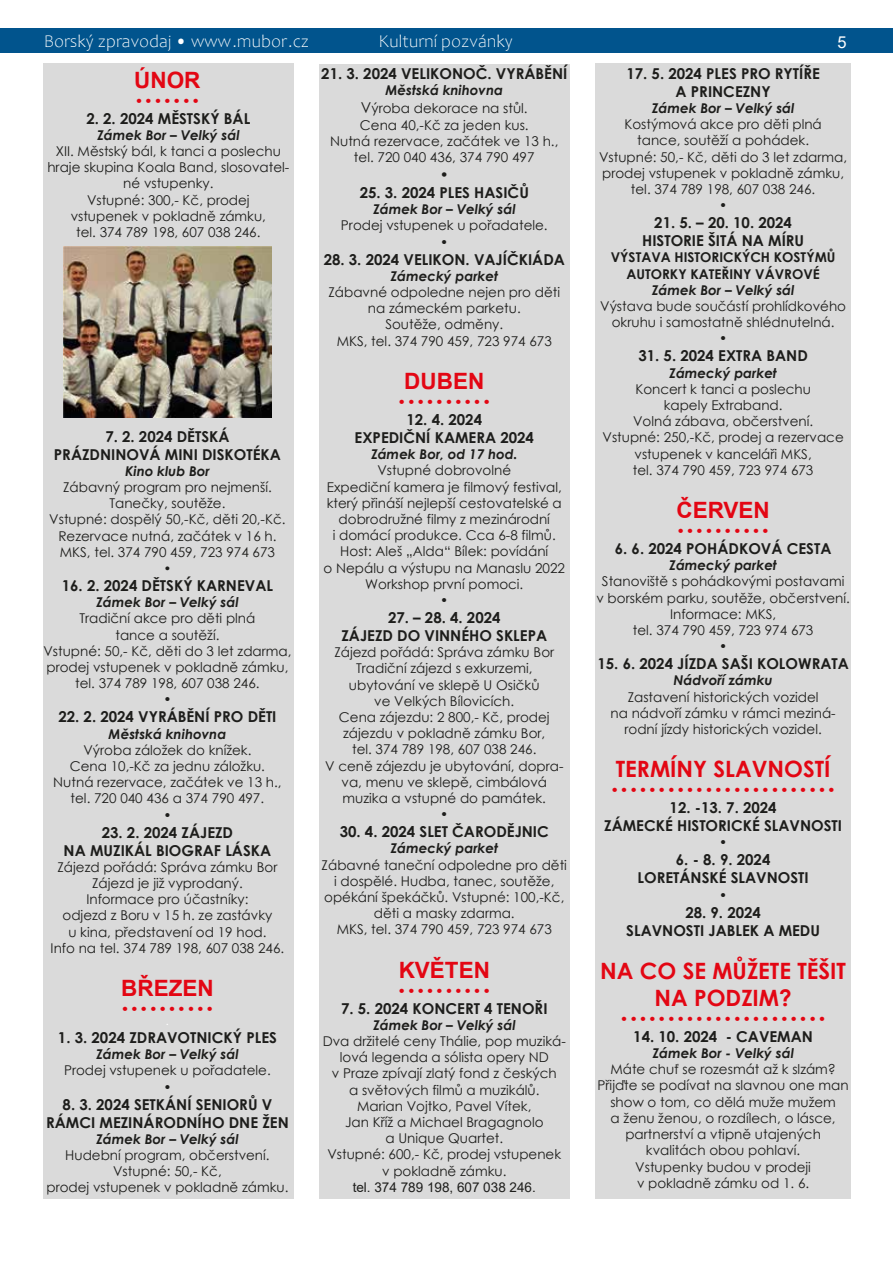
<style>
.page{position:relative;width:893px;height:1263px;background:#fff}
.page>*{position:absolute;margin:0;border:0;box-sizing:border-box;transform-origin:0 0}
.t1{font:700 22.5px/27px "Century Gothic";color:#e30613;text-align:center}
.t2{font:700 22.5px "Arial";color:#e30613}
.t3{font:300 18px "Candara";color:#fff}
.t4{font:16.5px "Arial";color:#fff}
.t5{font:700 15px/18px "Century Gothic";color:#1d1d1b;text-align:center}
.t6{font:700 15px "Arial";color:#e30613}
.t7{font:13.5px/16.2px "Century Gothic";color:#1d1d1b;text-align:center}
.t8{font:italic 700 13.5px "Century Gothic";color:#1d1d1b}
.t9{font:700 13.5px/16.2px "Century Gothic";color:#1d1d1b;text-align:center}
.t10{font:13.5px "Arial";color:#1d1d1b}
.t11{font:700 13.5px "Arial";color:#1d1d1b}
.t12{font:700 9px "Century Gothic";color:#fff}
.s1{font-weight:700;font-style:italic}
.s2{font-size:15px}
</style>
<div class="page">
<div style="left:595px;top:64px;width:255px;height:1135px;background:#dadada"></div>
<div style="left:43px;top:64px;width:251px;height:1135px;background:#dadada"></div>
<div style="left:319px;top:64px;width:250px;height:1134px;background:#dadada"></div>
<img style="left:63px;top:247px;width:209px;height:170px">
<div style="left:0;top:28px;width:893px;height:25px;background:#01548d"></div>
<h2 class="t3" style="left:44px;top:31px;width:267px">Borský zpravodaj • www.mubor.cz</h2>
<h2 class="t3" style="left:379px;top:31px;width:136px">Kulturní pozvánky</h2>
<p class="t4" style="left:837px;top:30px;width:11px">5</p>
<h1 class="t2" style="left:134px;top:64px;width:68px">ÚNOR</h1>
<p class="t6" style="left:137px;top:90px;width:63px">• • • • • • •</p>
<p class="t5" style="left:86px;top:108px;width:165px">2. 2. 2024 MĚSTSKÝ BÁL</p>
<p class="t8" style="left:97px;top:125px;width:144px">Zámek Bor – Velký sál</p>
<p class="t7" style="left:47px;top:143px;width:243px">XII. Městský bál, k tanci a poslechu hraje skupina Koala Band, slosovatel&shy;né vstupenky.<br>Vstupné: 300,- Kč, prodej<br>vstupenek v pokladně zámku,<br>tel. 374 789 198, 607 038 246.</p>
<p class="t5" style="left:54px;top:426px;width:229px">7. 2. 2024 DĚTSKÁ<br>PRÁZDNINOVÁ MINI DISKOTÉKA</p>
<p class="t8" style="left:125px;top:461px;width:86px">Kino klub Bor</p>
<p class="t7" style="left:49px;top:479px;width:238px">Zábavný program pro nejmenší.<br>Tanečky, soutěže.<br>Vstupné: dospělý 50,-Kč, děti 20,-Kč.<br>Rezervace nutná, začátek v 16 h.<br>MKS, tel. 374 790 459, 723 974 673</p>
<p class="t11" style="left:165px;top:559px;width:6px">•</p>
<p class="t5" style="left:62px;top:576px;width:213px">16. 2. 2024 DĚTSKÝ KARNEVAL</p>
<p class="t8" style="left:96px;top:592px;width:144px">Zámek Bor – Velký sál</p>
<p class="t7" style="left:43px;top:610px;width:250px">Tradiční akce pro děti plná<br>tance a soutěží.<br>Vstupné: 50,- Kč, děti do 3 let zdarma, prodej vstupenek v pokladně zámku, tel. 374 789 198, 607 038 246.<br>•</p>
<p class="t5" style="left:58px;top:707px;width:220px">22. 2. 2024 VYRÁBĚNÍ PRO DĚTI</p>
<p class="t8" style="left:109px;top:723px;width:119px">Městská knihovna</p>
<p class="t7" style="left:53px;top:742px;width:230px">Výroba záložek do knížek.<br>Cena 10,-Kč za jednu záložku.<br>Nutná rezervace, začátek ve 13 h., tel. 720 040 436 a 374 790 497.<br>•</p>
<p class="t5" style="left:64px;top:822px;width:209px">23. 2. 2024 ZÁJEZD<br>NA MUZIKÁL BIOGRAF LÁSKA</p>
<p class="t7" style="left:51px;top:859px;width:235px">Zájezd pořádá: Správa zámku Bor<br>Zájezd je již vyprodaný.<br>Informace pro účastníky:<br>odjezd z Boru v 15 h. ze zastávky<br>u kina, představení od 19 hod.<br>Info na tel. 374 789 198, 607 038 246.</p>
<h1 class="t2" style="left:121px;top:972px;width:94px">BŘEZEN</h1>
<p class="t6" style="left:122px;top:998px;width:92px">• • • • • • • • • •</p>
<p class="t12" style="left:166px;top:1015px;width:4px">.</p>
<p class="t5" style="left:58px;top:1028px;width:220px">1. 3. 2024 ZDRAVOTNICKÝ PLES</p>
<p class="t8" style="left:96px;top:1044px;width:144px">Zámek Bor – Velký sál</p>
<p class="t7" style="left:64px;top:1062px;width:208px">Prodej vstupenek u pořadatele. •</p>
<p class="t5" style="left:46px;top:1094px;width:244px">8. 3. 2024 SETKÁNÍ SENIORŮ V<br>RÁMCI MEZINÁRODNÍHO DNE ŽEN</p>
<p class="t8" style="left:96px;top:1128px;width:144px">Zámek Bor – Velký sál</p>
<p class="t7" style="left:46px;top:1147px;width:243px">Hudební program, občerstvení.<br>Vstupné: 50,- Kč,<br>prodej vstupenek v pokladně zámku.</p>
<p class="t5" style="left:321px;top:64px;width:247px">21. 3. 2024 VELIKONOČ. VYRÁBĚNÍ</p>
<p class="t7" style="left:361px;top:81px;width:168px;line-height:18px"><span class="s1">Městská knihovna<br></span><span class="s2">V</span>ýroba dekorace na stůl.</p>
<p class="t7" style="left:330px;top:116px;width:230px">Cena 40,-Kč za jeden kus.<br>Nutná rezervace, začátek ve 13 h., tel. 720 040 436, 374 790 497</p>
<p class="t5" style="left:440px;top:165px;width:10px">•</p>
<p class="t5" style="left:360px;top:183px;width:171px">25. 3. 2024 PLES HASIČŮ</p>
<p class="t8" style="left:373px;top:199px;width:144px">Zámek Bor – Velký sál</p>
<p class="t7" style="left:341px;top:217px;width:208px">Prodej vstupenek u pořadatele. •</p>
<p class="t5" style="left:324px;top:250px;width:243px">28. 3. 2024 VELIKON. VAJÍČKIÁDA</p>
<p class="t8" style="left:390px;top:266px;width:109px">Zámecký parket</p>
<p class="t7" style="left:328px;top:284px;width:233px">Zábavné odpoledne nejen pro děti na zámeckém parketu.<br>Soutěže, odměny.<br>MKS, tel. 374 790 459, 723 974 673</p>
<h1 class="t2" style="left:404px;top:365px;width:81px">DUBEN</h1>
<p class="t6" style="left:399px;top:391px;width:92px">• • • • • • • • • •</p>
<p class="t5" style="left:355px;top:410px;width:181px">12. 4. 2024<br>EXPEDIČNÍ KAMERA 2024</p>
<p class="t8" style="left:371px;top:444px;width:148px">Zámek Bor, od 17 hod.</p>
<p class="t7" style="left:324px;top:462px;width:243px">Vstupné dobrovolné<br>Expediční kamera je filmový festival, který přináší nejlepší cestovatelské a dobrodružné filmy z mezinárodní<br>i domácí produkce. Cca 6-8 filmů.<br>Host: Aleš „Alda“ Bílek: povídání<br>o Nepálu a výstupu na Manaslu 2022<br>Workshop první pomoci.<br>•</p>
<p class="t5" style="left:341px;top:608px;width:207px">27. – 28. 4. 2024<br>ZÁJEZD DO VINNÉHO SKLEPA</p>
<p class="t7" style="left:325px;top:644px;width:240px">Zájezd pořádá: Správa zámku Bor<br>Tradiční zájezd s exkurzemi, ubytování ve sklepě U Osičků<br>ve Velkých Bílovicích.<br>Cena zájezdu: 2 800,- Kč, prodej zájezdu v pokladně zámku Bor,<br>tel. 374 789 198, 607 038 246.<br>V ceně zájezdu je ubytování, dopra&shy;va, menu ve sklepě, cimbálová muzika a vstupné do památek.<br>•</p>
<p class="t5" style="left:340px;top:822px;width:211px">30. 4. 2024 SLET ČARODĚJNIC</p>
<p class="t8" style="left:390px;top:838px;width:109px">Zámecký parket</p>
<p class="t7" style="left:322px;top:856px;width:247px">Zábavné taneční odpoledne pro děti i dospělé. Hudba, tanec, soutěže, opékání špekáčků. Vstupné: 100,-Kč, děti a masky zdarma.<br>MKS, tel. 374 790 459, 723 974 673</p>
<h1 class="t2" style="left:399px;top:954px;width:93px">KVĚTEN</h1>
<p class="t6" style="left:399px;top:980px;width:92px">• • • • • • • • • •</p>
<p class="t5" style="left:341px;top:998px;width:208px">7. 5. 2024 KONCERT 4 TENOŘI</p>
<p class="t8" style="left:373px;top:1015px;width:144px">Zámek Bor – Velký sál</p>
<p class="t7" style="left:323px;top:1033px;width:245px">Dva držitelé ceny Thálie, pop muziká&shy;lová legenda a sólista opery ND<br>v Praze zpívají zlatý fond z českých<br>a světových filmů a muzikálů.<br>Marian Vojtko, Pavel Vítek,<br>Jan Kříž a Michael Bragagnolo<br>a Unique Quartet.<br>Vstupné: 600,- Kč, prodej vstupenek v pokladně zámku.</p>
<p class="t10" style="left:353px;top:1178px;width:185px">tel. 374 789 198, 607 038 246.</p>
<p class="t5" style="left:626px;top:64px;width:195px">17. 5. 2024 PLES PRO RYTÍŘE<br>A PRINCEZNY</p>
<p class="t8" style="left:652px;top:98px;width:144px">Zámek Bor – Velký sál</p>
<p class="t7" style="left:599px;top:116px;width:250px">Kostýmová akce pro děti plná<br>tance, soutěží a pohádek.<br>Vstupné: 50,- Kč, děti do 3 let zdarma, prodej vstupenek v pokladně zámku, tel. 374 789 198, 607 038 246.<br>•</p>
<p class="t5" style="left:642px;top:213px;width:163px">21. 5. – 20. 10. 2024<br>HISTORIE ŠITÁ NA MÍRU</p>
<p class="t9" style="left:611px;top:249px;width:226px">VÝSTAVA HISTORICKÝCH KOSTÝMŮ<br>AUTORKY KATEŘINY VÁVROVÉ</p>
<p class="t8" style="left:652px;top:280px;width:144px">Zámek Bor – Velký sál</p>
<p class="t7" style="left:600px;top:298px;width:247px">Výstava bude součástí prohlídkového okruhu i samostatně shlédnutelná.<br>•</p>
<p class="t5" style="left:638px;top:346px;width:171px">31. 5. 2024 EXTRA BAND</p>
<p class="t8" style="left:669px;top:362px;width:109px">Zámecký parket</p>
<p class="t7" style="left:602px;top:381px;width:243px">Koncert k tanci a poslechu<br>kapely Extraband.<br>Volná zábava, občerstvení.<br>Vstupné: 250,-Kč, prodej a rezervace vstupenek v kanceláři MKS,<br>tel. 374 790 459, 723 974 673</p>
<h1 class="t2" style="left:676px;top:494px;width:95px">ČERVEN</h1>
<p class="t6" style="left:678px;top:520px;width:92px">• • • • • • • • • •</p>
<p class="t5" style="left:615px;top:539px;width:218px">6. 6. 2024 POHÁDKOVÁ CESTA</p>
<p class="t8" style="left:669px;top:555px;width:109px">Zámecký parket</p>
<p class="t7" style="left:596px;top:573px;width:255px">Stanoviště s pohádkovými postavami<br>v borském parku, soutěže, občerstvení.<br>Informace: MKS,<br>tel. 374 790 459, 723 974 673<br>•</p>
<p class="t5" style="left:597px;top:654px;width:253px">15. 6. 2024 JÍZDA SAŠI KOLOWRATA</p>
<p class="t8" style="left:674px;top:670px;width:101px">Nádvoří zámku</p>
<p class="t7" style="left:610px;top:688px;width:227px">Zastavení historických vozidel<br>na nádvoří zámku v rámci meziná&shy;rodní jízdy historických vozidel.</p>
<h1 class="t1" style="left:616px;top:754px;width:216px">TERMÍNY SLAVNOSTÍ</h1>
<p class="t6" style="left:612px;top:779px;width:223px">• • • • • • • • • • • • • • • • • • • • • • • •</p>
<p class="t5" style="left:604px;top:798px;width:239px">12. -13. 7. 2024<br>ZÁMECKÉ HISTORICKÉ SLAVNOSTI</p>
<p class="t7" style="left:719px;top:834px;width:10px">•</p>
<p class="t5" style="left:637px;top:850px;width:173px">6. - 8. 9. 2024<br>LORETÁNSKÉ SLAVNOSTI</p>
<p class="t9" style="left:719px;top:886px;width:10px">•</p>
<p class="t5" style="left:626px;top:902px;width:195px">28. 9. 2024<br>SLAVNOSTI JABLEK A MEDU</p>
<h1 class="t1" style="left:600px;top:956px;width:247px">NA CO SE MŮŽETE TĚŠIT<br>NA PODZIM?</h1>
<p class="t6" style="left:622px;top:1008px;width:205px">• • • • • • • • • • • • • • • • • • • • • •</p>
<p class="t5" style="left:633px;top:1027px;width:181px">14. 10. 2024 - CAVEMAN</p>
<p class="t8" style="left:652px;top:1043px;width:143px">Zámek Bor - Velký sál</p>
<p class="t7" style="left:598px;top:1061px;width:253px">Máte chuť se rozesmát až k slzám?<br>Přijďte se podívat na slavnou one man show o tom, co dělá muže mužem<br>a ženu ženou, o rozdílech, o lásce, partnerství a vtipně utajených kvalitách obou pohlaví.<br>Vstupenky budou v prodeji<br>v pokladně zámku od 1. 6.</p>
</div>
